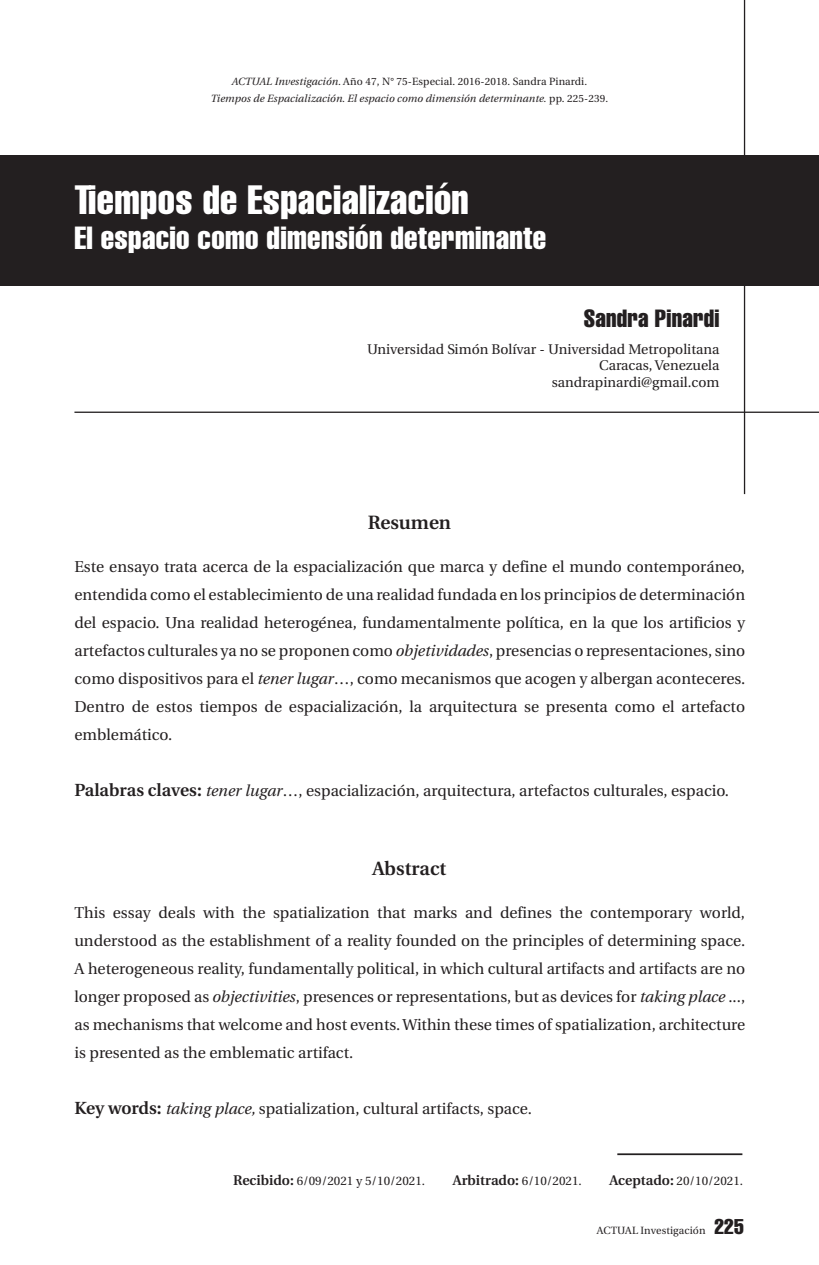
<style>
.page{position:relative;width:819px;height:1265px;background:#fff}
.page>*{position:absolute;margin:0;border:0;box-sizing:border-box;transform-origin:0 0}
.t1{font:extra-condensed 40.25px "Helvetica";letter-spacing:.01em;color:#fff}
.t2{font:extra-condensed 31.5px "Helvetica";letter-spacing:.01em;color:#fff}
.t3{font:extra-condensed 24.5px "Helvetica";letter-spacing:.01em;color:#231f20}
.t4{font:extra-condensed 21px "Helvetica";color:#231f20}
.t5{font:600 19.25px "Utopia";color:#231f20}
.t6{font:15.75px/28px "Utopia";color:#231f20;text-align:justify}
.t7{font:14px/16.8px "Utopia";color:#231f20;text-align:right}
.t8{font:600 14px "Utopia";color:#231f20}
.t9{font:12.25px "Utopia";color:#231f20}
.t10{font:italic 10.5px/17.5px "Utopia";letter-spacing:.01em;color:#231f20;text-align:center}
.t11{font:10.5px "Utopia";letter-spacing:.01em;color:#231f20}
.s1{font-style:normal}
.s2{font-style:italic}
.s3{font-weight:600;font-size:17.5px}
.s4{font-weight:600;font-size:14px}
.s5{font-weight:400;font-size:12.25px}
</style>
<div class="page">
<div style="left:0;top:155px;width:819px;height:130px;background:#231f20"></div>
<hr style="left:743px;top:0;width:2px;height:494px;background:#231f20">
<hr style="left:74px;top:412px;width:745px;height:1px;background:#231f20">
<hr style="left:617px;top:1153px;width:125px;height:2px;background:#231f20">
<p class="t10" style="left:211px;top:73px;width:399px">ACTUAL Investigación. <span class="s1">Año 47, N° 75-Especial. 2016-2018. Sandra Pinardi.<br></span>Tiempos de Espacialización. El espacio como dimensión determinante. <span class="s1">pp. 225-239.</span></p>
<h1 class="t1" style="left:74px;top:174px;width:396px">Tiempos de Espacialización</h1>
<h2 class="t2" style="left:74px;top:218px;width:473px">El espacio como dimensión determinante</h2>
<h3 class="t3" style="left:584px;top:303px;width:137px">Sandra Pinardi</h3>
<p class="t7" style="left:367px;top:341px;width:354px">Universidad Simón Bolívar - Universidad Metropolitana<br>Caracas, Venezuela<br>sandrapinardi@gmail.com</p>
<p class="t5" style="left:368px;top:512px;width:85px">Resumen</p>
<p class="t6" style="left:74px;top:553px;width:672px">Este ensayo trata acerca de la espacialización que marca y define el mundo contemporáneo, entendida como el establecimiento de una realidad fundada en los principios de determinación del espacio. Una realidad heterogénea, fundamentalmente política, en la que los artificios y artefactos culturales ya no se proponen como <span class="s2">objetividades</span>, presencias o representaciones, sino como dispositivos para el <span class="s2">tener lugar</span>…, como mecanismos que acogen y albergan aconteceres.<br>Dentro de estos tiempos de espacialización, la arquitectura se presenta como el artefacto emblemático.</p>
<p class="t6" style="left:74px;top:777px;width:656px"><span class="s3">Palabras claves:</span> <span class="s2">tener lugar</span>…, espacialización, arquitectura, artefactos culturales, espacio.</p>
<p class="t5" style="left:372px;top:858px;width:75px">Abstract</p>
<p class="t6" style="left:74px;top:899px;width:672px">This essay deals with the spatialization that marks and defines the contemporary world, understood as the establishment of a reality founded on the principles of determining space.<br>A heterogeneous reality, fundamentally political, in which cultural artifacts and artifacts are no longer proposed as <span class="s2">objectivities</span>, presences or representations, but as devices for <span class="s2">taking place</span> ..., as mechanisms that welcome and host events. Within these times of spatialization, architecture is presented as the emblematic artifact.</p>
<p class="t6" style="left:74px;top:1095px;width:459px"><span class="s3">Key words:</span> <span class="s2">taking place,</span> spatialization, cultural artifacts, space.</p>
<p class="t9" style="left:233px;top:1174px;width:193px"><span class="s4">Recibido:</span> 6/09/2021 y 5/10/2021.</p>
<p class="t8" style="left:452px;top:1172px;width:131px">Arbitrado: <span class="s5">6/10/2021.</span></p>
<p class="t9" style="left:609px;top:1174px;width:135px"><span class="s4">Aceptado:</span> 20/10/2021.</p>
<p class="t11" style="left:597px;top:1224px;width:110px">ACTUAL Investigación</p>
<h3 class="t4" style="left:714px;top:1213px;width:31px">225</h3>
</div>
